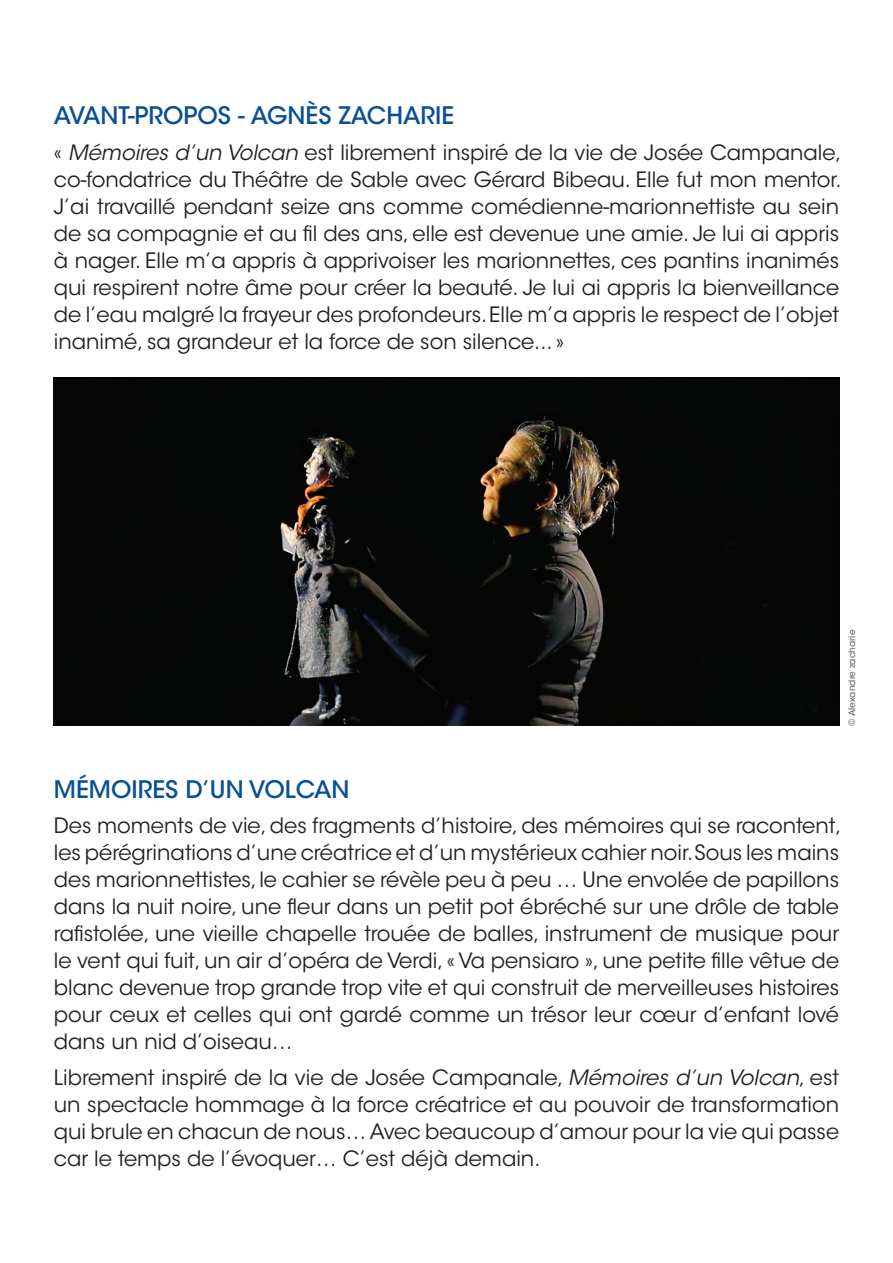
<style>
.page{position:relative;width:893px;height:1263px;background:#fff}
.page>*{position:absolute;margin:0;border:0;box-sizing:border-box;transform-origin:0 0}
.t1{font:500 24px "ITC Avant Garde Std";color:#094f95}
.t2{font:21px/27px "ITC Avant Garde Std";color:#231f20;text-align:justify}
.t3{font:500 9px "ITC Avant Garde Std";color:#6c6d70}
.s1{font-style:italic}
</style>
<div class="page">
<img style="left:54px;top:378px;width:785px;height:348px">
<p class="t1" style="left:54px;top:100px;width:402px">AVANT-PROPOS - AGNÈS ZACHARIE</p>
<p class="t2" style="left:54px;top:139px;width:789px">« <span class="s1">Mémoires d’un Volcan</span> est librement inspiré de la vie de Josée Campanale, co-fondatrice du Théâtre de Sable avec Gérard Bibeau. Elle fut mon mentor.<br>J’ai travaillé pendant seize ans comme comédienne-marionnettiste au sein de sa compagnie et au fil des ans, elle est devenue une amie. Je lui ai appris à nager. Elle m’a appris à apprivoiser les marionnettes, ces pantins inanimés qui respirent notre âme pour créer la beauté. Je lui ai appris la bienveillance de l’eau malgré la frayeur des profondeurs. Elle m’a appris le respect de l’objet inanimé, sa grandeur et la force de son silence... »</p>
<p class="t3" style="left:846px;top:726px;width:98px;rotate:-90deg">© Alexandre zacharie</p>
<p class="t1" style="left:54px;top:774px;width:297px">MÉMOIRES D’UN VOLCAN</p>
<p class="t2" style="left:54px;top:812px;width:789px">Des moments de vie, des fragments d’histoire, des mémoires qui se racontent, les pérégrinations d’une créatrice et d’un mystérieux cahier noir. Sous les mains des marionnettistes, le cahier se révèle peu à peu … Une envolée de papillons dans la nuit noire, une fleur dans un petit pot ébréché sur une drôle de table rafistolée, une vieille chapelle trouée de balles, instrument de musique pour le vent qui fuit, un air d’opéra de Verdi, « Va pensiaro », une petite fille vêtue de blanc devenue trop grande trop vite et qui construit de merveilleuses histoires pour ceux et celles qui ont gardé comme un trésor leur cœur d’enfant lové dans un nid d’oiseau…</p>
<p class="t2" style="left:54px;top:1064px;width:787px">Librement inspiré de la vie de Josée Campanale, <span class="s1">Mémoires d’un Volcan</span>, est un spectacle hommage à la force créatrice et au pouvoir de transformation qui brule en chacun de nous… Avec beaucoup d’amour pour la vie qui passe car le temps de l’évoquer… C’est déjà demain.</p>
</div>
